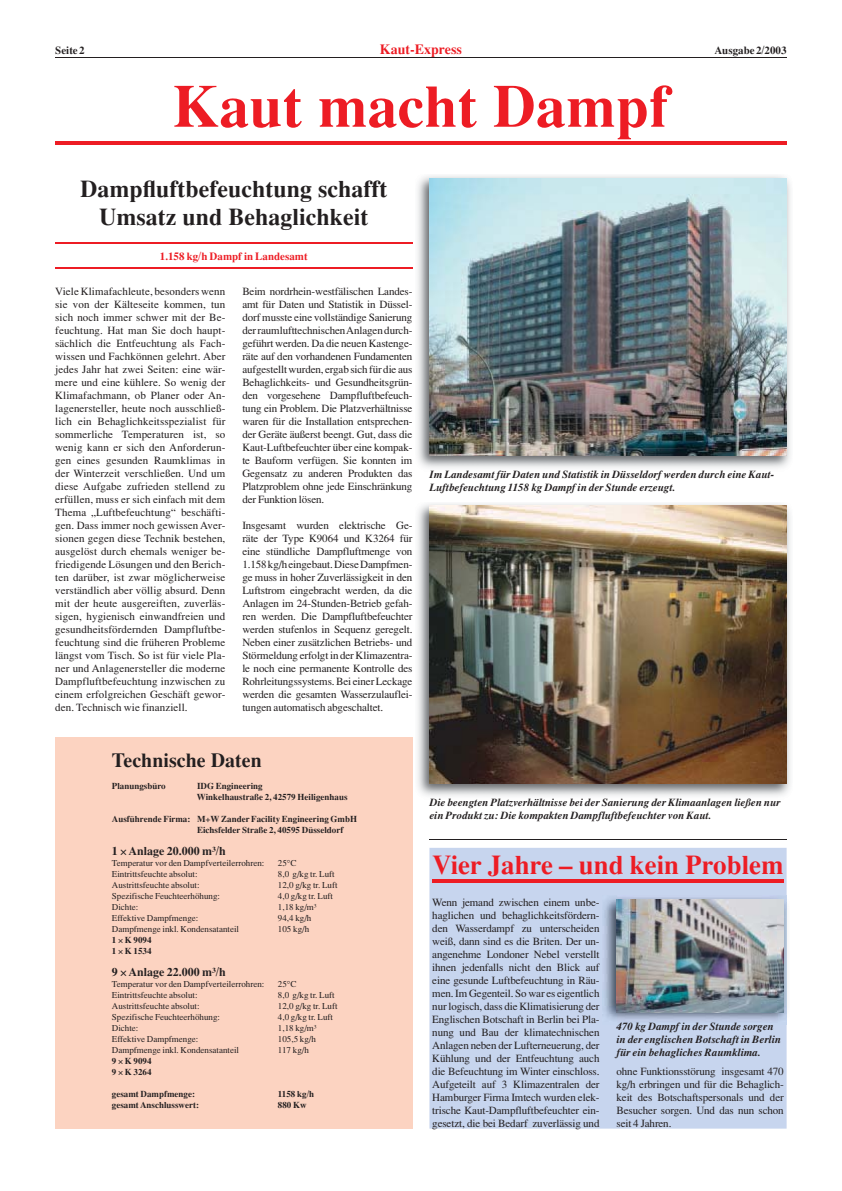
<style>
.page{position:relative;width:842px;height:1191px;background:#fff}
.page>*{position:absolute;margin:0;border:0;box-sizing:border-box;transform-origin:0 0}
.t1{font:700 60px "Times";color:#ed1c24}
.t2{font:700 27px "Times";color:#ed1c24}
.t3{font:700 24px/28px "Times";color:#231f20;text-align:center}
.t4{font:700 20px "Times";color:#231f20}
.t5{font:700 14px "Times";color:#ed1c24}
.t6{font:700 12px "Times";color:#231f20}
.t7{font:11px/13px "Times";letter-spacing:-.01em;color:#231f20;text-align:justify}
.t8{font:italic 700 11px/13px "Times";color:#231f20}
.t9{font:700 11px "Times";color:#ed1c24}
.t10{font:700 11px "Times";color:#231f20}
.t11{font:9px "Times";color:#231f20}
.t12{font:700 9px/11px "Times";color:#231f20}
</style>
<div class="page">
<hr style="left:55px;top:57px;width:732px;height:1px;background:#231f20">
<div style="left:429px;top:848px;width:358px;height:281px;background:#c7d5ee"></div>
<img style="left:417px;top:175px;width:374px;height:293px">
<img style="left:417px;top:503px;width:374px;height:293px">
<img style="left:603px;top:896px;width:184px;height:128px">
<img style="left:429px;top:178px;width:358px;height:277px">
<img style="left:429px;top:506px;width:358px;height:277px">
<img style="left:617px;top:900px;width:166px;height:112px">
<hr style="left:55px;top:141px;width:732px;height:4px;background:#ed1c24">
<div style="left:55px;top:737px;width:357px;height:392px;background:#fcd3c1"></div>
<hr style="left:432px;top:879px;width:352px;height:4px;background:#ed1c24">
<hr style="left:429px;top:839px;width:358px;height:1px;background:#231f20">
<hr style="left:55px;top:242px;width:357px;height:2px;background:#ed1c24">
<hr style="left:55px;top:267px;width:357px;height:2px;background:#ed1c24">
<p class="t5" style="left:380px;top:44px;width:84px">Kaut-Express</p>
<h1 class="t1" style="left:173px;top:85px;width:498px">Kaut macht Dampf</h1>
<p class="t10" style="left:55px;top:47px;width:31px">Seite 2</p>
<p class="t10" style="left:714px;top:47px;width:74px">Ausgabe 2/2003</p>
<h3 class="t3" style="left:80px;top:177px;width:309px">Dampfluftbefeuchtung schafft<br>Umsatz und Behaglichkeit</h3>
<p class="t9" style="left:160px;top:252px;width:149px">1.158 kg/h Dampf in Landesamt</p>
<p class="t7" style="left:55px;top:286px;width:172px">Viele Klimafachleute, besonders wenn sie von der Kälteseite kommen, tun sich noch immer schwer mit der Be&shy;feuchtung. Hat man Sie doch haupt&shy;sächlich die Entfeuchtung als Fach&shy;wissen und Fachkönnen gelehrt. Aber jedes Jahr hat zwei Seiten: eine wär&shy;mere und eine kühlere. So wenig der Klimafachmann, ob Planer oder An&shy;lagenersteller, heute noch ausschließ&shy;lich ein Behaglichkeitsspezialist für sommerliche Temperaturen ist, so wenig kann er sich den Anforderun&shy;gen eines gesunden Raumklimas in der Winterzeit verschließen. Und um diese Aufgabe zufrieden stellend zu erfüllen, muss er sich einfach mit dem Thema „Luftbefeuchtung“ beschäfti&shy;gen. Dass immer noch gewissen Aver&shy;sionen gegen diese Technik bestehen, ausgelöst durch ehemals weniger be&shy;friedigende Lösungen und den Berich&shy;ten darüber, ist zwar möglicherweise verständlich aber völlig absurd. Denn mit der heute ausgereiften, zuverläs&shy;sigen, hygienisch einwandfreien und gesundheitsfördernden Dampfluftbe&shy;feuchtung sind die früheren Probleme längst vom Tisch. So ist für viele Pla&shy;ner und Anlagenersteller die moderne Dampfluftbefeuchtung inzwischen zu einem erfolgreichen Geschäft gewor&shy;den. Technisch wie finanziell.</p>
<p class="t7" style="left:242px;top:286px;width:172px">Beim nordrhein-westfälischen Landes&shy;amt für Daten und Statistik in Düssel&shy;dorf musste eine vollständige Sanierung der raumlufttechnischen Anlagen durch&shy;geführt werden. Da die neuen Kastenge&shy;räte auf den vorhandenen Fundamenten aufgestellt wurden, ergab sich für die aus Behaglichkeits- und Gesundheitsgrün&shy;den vorgesehene Dampfluftbefeuch&shy;tung ein Problem. Die Platzverhältnisse waren für die Installation entsprechen&shy;der Geräte äußerst beengt. Gut, dass die Kaut-Luftbefeuchter über eine kompak&shy;te Bauform verfügen. Sie konnten im Gegensatz zu anderen Produkten das Platzproblem ohne jede Einschränkung der Funktion lösen.</p>
<p class="t7" style="left:242px;top:520px;width:172px">Insgesamt wurden elektrische Ge&shy;räte der Type K9064 und K3264 für eine stündliche Dampfluftmenge von 1.158 kg/h eingebaut. Diese Dampfmen&shy;ge muss in hoher Zuverlässigkeit in den Luftstrom eingebracht werden, da die Anlagen im 24-Stunden-Betrieb gefah&shy;ren werden. Die Dampfluftbefeuchter werden stufenlos in Sequenz geregelt.<br>Neben einer zusätzlichen Betriebs- und Störmeldung erfolgt in der Klimazentra&shy;le noch eine permanente Kontrolle des Rohrleitungssystems. Bei einer Leckage werden die gesamten Wasserzulauflei&shy;tungen automatisch abgeschaltet.</p>
<h3 class="t4" style="left:112px;top:753px;width:151px">Technische Daten</h3>
<p class="t12" style="left:112px;top:781px;width:55px">Planungsbüro</p>
<p class="t12" style="left:197px;top:781px;width:152px">IDG Engineering<br>Winkelhaustraße 2, 42579 Heiligenhaus</p>
<p class="t12" style="left:197px;top:814px;width:162px;text-indent:-85px">Ausführende Firma: M+W Zander Facility Engineering GmbH<br>Eichsfelder Straße 2, 40595 Düsseldorf</p>
<p class="t6" style="left:112px;top:847px;width:115px">1 × Anlage 20.000 m³/h</p>
<p class="t11" style="left:112px;top:860px;width:154px">Temperatur vor den Dampfverteilerrohren:</p>
<p class="t11" style="left:278px;top:860px;width:20px">25°C</p>
<p class="t11" style="left:112px;top:871px;width:87px">Eintrittsfeuchte absolut:</p>
<p class="t11" style="left:278px;top:871px;width:58px">8,0 g/kg tr. Luft</p>
<p class="t11" style="left:112px;top:882px;width:89px">Austrittsfeuchte absolut:</p>
<p class="t11" style="left:278px;top:882px;width:61px">12,0 g/kg tr. Luft</p>
<p class="t11" style="left:112px;top:893px;width:110px">Spezifische Feuchteerhöhung:</p>
<p class="t11" style="left:278px;top:893px;width:57px">4,0 g/kg tr. Luft</p>
<p class="t11" style="left:112px;top:904px;width:28px">Dichte:</p>
<p class="t11" style="left:278px;top:904px;width:40px">1,18 kg/m³</p>
<p class="t11" style="left:112px;top:915px;width:88px">Effektive Dampfmenge:</p>
<p class="t11" style="left:278px;top:915px;width:35px">94,4 kg/h</p>
<p class="t11" style="left:112px;top:926px;width:129px">Dampfmenge inkl. Kondensatanteil</p>
<p class="t11" style="left:278px;top:926px;width:33px">105 kg/h</p>
<p class="t12" style="left:112px;top:935px;width:41px">1 × K 9094<br>1 × K 1534</p>
<p class="t6" style="left:112px;top:968px;width:115px">9 × Anlage 22.000 m³/h</p>
<p class="t11" style="left:112px;top:981px;width:154px">Temperatur vor den Dampfverteilerrohren:</p>
<p class="t11" style="left:278px;top:981px;width:20px">25°C</p>
<p class="t11" style="left:112px;top:992px;width:87px">Eintrittsfeuchte absolut:</p>
<p class="t11" style="left:278px;top:992px;width:58px">8,0 g/kg tr. Luft</p>
<p class="t11" style="left:112px;top:1003px;width:89px">Austrittsfeuchte absolut:</p>
<p class="t11" style="left:278px;top:1003px;width:61px">12,0 g/kg tr. Luft</p>
<p class="t11" style="left:112px;top:1014px;width:110px">Spezifische Feuchteerhöhung:</p>
<p class="t11" style="left:278px;top:1014px;width:57px">4,0 g/kg tr. Luft</p>
<p class="t11" style="left:112px;top:1025px;width:28px">Dichte:</p>
<p class="t11" style="left:278px;top:1025px;width:40px">1,18 kg/m³</p>
<p class="t11" style="left:112px;top:1036px;width:88px">Effektive Dampfmenge:</p>
<p class="t11" style="left:278px;top:1036px;width:39px">105,5 kg/h</p>
<p class="t11" style="left:112px;top:1047px;width:129px">Dampfmenge inkl. Kondensatanteil</p>
<p class="t11" style="left:278px;top:1047px;width:32px">117 kg/h</p>
<p class="t12" style="left:112px;top:1056px;width:41px">9 × K 9094<br>9 × K 3264</p>
<p class="t12" style="left:112px;top:1089px;width:85px">gesamt Dampfmenge:</p>
<p class="t12" style="left:278px;top:1089px;width:38px">1158 kg/h</p>
<p class="t12" style="left:112px;top:1100px;width:89px">gesamt Anschlusswert:</p>
<p class="t12" style="left:278px;top:1100px;width:30px">880 Kw</p>
<p class="t8" style="left:429px;top:469px;width:346px">Im Landesamt für Daten und Statistik in Düsseldorf werden durch eine Kaut-<br>Luftbefeuchtung 1158 kg Dampf in der Stunde erzeugt.</p>
<p class="t8" style="left:429px;top:797px;width:353px">Die beengten Platzverhältnisse bei der Sanierung der Klimaanlagen ließen nur ein Produkt zu: Die kompakten Dampfluftbefeuchter von Kaut.</p>
<h2 class="t2" style="left:432px;top:855px;width:353px">Vier Jahre – und kein Problem</h2>
<p class="t7" style="left:432px;top:897px;width:169px">Wenn jemand zwischen einem unbe&shy;haglichen und behaglichkeitsfördern&shy;den Wasserdampf zu unterscheiden weiß, dann sind es die Briten. Der un&shy;angenehme Londoner Nebel verstellt ihnen jedenfalls nicht den Blick auf eine gesunde Luftbefeuchtung in Räu&shy;men. Im Gegenteil. So war es eigentlich nur logisch, dass die Klimatisierung der Englischen Botschaft in Berlin bei Pla&shy;nung und Bau der klimatechnischen Anlagen neben der Lufterneuerung, der Kühlung und der Entfeuchtung auch die Befeuchtung im Winter einschloss.<br>Aufgeteilt auf 3 Klimazentralen der Hamburger Firma Imtech wurden elek&shy;trische Kaut-Dampfluftbefeuchter ein&shy;gesetzt, die bei Bedarf zuverlässig und</p>
<p class="t8" style="left:617px;top:1020px;width:166px">470 kg Dampf in der Stunde sorgen in der englischen Botschaft in Berlin für ein behagliches Raumklima.</p>
<p class="t7" style="left:617px;top:1066px;width:169px">ohne Funktionsstörung insgesamt 470 kg/h erbringen und für die Behaglich&shy;keit des Botschaftspersonals und der Besucher sorgen. Und das nun schon seit 4 Jahren.</p>
</div>
